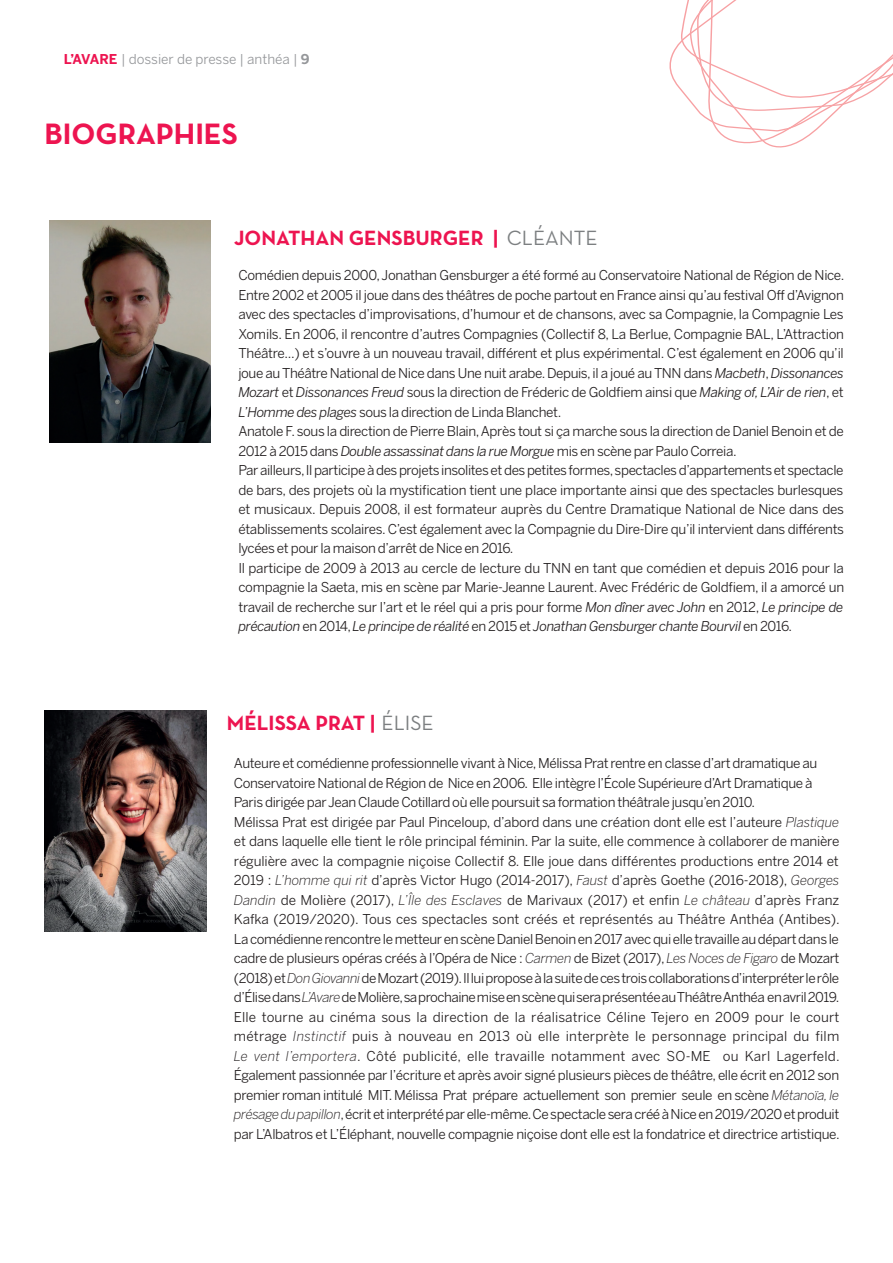
<style>
.page{position:relative;width:893px;height:1263px;background:#fff}
.page>*{position:absolute;margin:0;border:0;box-sizing:border-box;transform-origin:0 0}
.t1{font:700 30px "Neutra Text";color:#ed1450}
.t2{font:700 21px "Neutra Text";color:#ed1450}
.t3{font:13.5px/19.5px "Benton Sans";letter-spacing:-.025em;color:#231f20}
.t4{font:13.5px "Benton Sans";color:#95979a}
.s1{font-weight:700;color:#ed1450}
.s2{font-weight:700}
.s3{font-weight:400;color:#7c7f81}
.s4{font-style:italic}
.s5{font-weight:300;font-style:italic}
</style>
<div class="page">
<svg style="left:669px;top:0;width:224px;height:148px"></svg>
<img style="left:45px;top:711px;width:161px;height:221px">
<img style="left:49px;top:221px;width:162px;height:221px">
<p class="t4" style="left:64px;top:51px;width:247px"><span class="s1">L’AVARE</span> | dossier de presse | anthéa | <span class="s2">9</span></p>
<h1 class="t1" style="left:45px;top:116px;width:195px">BIOGRAPHIES</h1>
<h2 class="t2" style="left:234px;top:225px;width:365px">JONATHAN GENSBURGER | <span class="s3">CLÉANTE</span></h2>
<p class="t3" style="left:238px;top:266px;width:607px">Comédien depuis 2000, Jonathan Gensburger a été formé au Conservatoire National de Région de Nice.<br>Entre 2002 et 2005 il joue dans des théâtres de poche partout en France ainsi qu’au festival Off d’Avignon avec des spectacles d’improvisations, d’humour et de chansons, avec sa Compagnie, la Compagnie Les Xomils. En 2006, il rencontre d’autres Compagnies (Collectif 8, La Berlue, Compagnie BAL, L’Attraction Théâtre...) et s’ouvre à un nouveau travail, différent et plus expérimental. C’est également en 2006 qu’il joue au Théâtre National de Nice dans Une nuit arabe. Depuis, il a joué au TNN dans <span class="s4">Macbeth</span>, <span class="s4">Dissonances Mozart</span> et <span class="s4">Dissonances Freud</span> sous la direction de Fréderic de Goldfiem ainsi que <span class="s4">Making of, L’Air de rien</span>, et <span class="s4">L’Homme des plages</span> sous la direction de Linda Blanchet.<br>Anatole F. sous la direction de Pierre Blain, Après tout si ça marche sous la direction de Daniel Benoin et de 2012 à 2015 dans <span class="s4">Double assassinat dans la rue Morgue</span> mis en scène par Paulo Correia.<br>Par ailleurs, Il participe à des projets insolites et des petites formes, spectacles d’appartements et spectacle de bars, des projets où la mystification tient une place importante ainsi que des spectacles burlesques et musicaux. Depuis 2008, il est formateur auprès du Centre Dramatique National de Nice dans des établissements scolaires. C’est également avec la Compagnie du Dire-Dire qu’il intervient dans différents lycées et pour la maison d’arrêt de Nice en 2016.<br>Il participe de 2009 à 2013 au cercle de lecture du TNN en tant que comédien et depuis 2016 pour la compagnie la Saeta, mis en scène par Marie-Jeanne Laurent. Avec Frédéric de Goldfiem, il a amorcé un travail de recherche sur l’art et le réel qui a pris pour forme <span class="s4">Mon dîner avec John</span> en 2012, <span class="s4">Le principe de précaution</span> en 2014, <span class="s4">Le principe de réalité</span> en 2015 et <span class="s4">Jonathan Gensburger chante Bourvil</span> en 2016.</p>
<h2 class="t2" style="left:227px;top:709px;width:208px">MÉLISSA PRAT | <span class="s3">ÉLISE</span></h2>
<p class="t3" style="left:234px;top:753px;width:607px">Auteure et comédienne professionnelle vivant à Nice, Mélissa Prat rentre en classe d’art dramatique au Conservatoire National de Région de Nice en 2006. Elle intègre l’École Supérieure d’Art Dramatique à Paris dirigée par Jean Claude Cotillard où elle poursuit sa formation théâtrale jusqu’en 2010.<br>Mélissa Prat est dirigée par Paul Pinceloup, d’abord dans une création dont elle est l’auteure <span class="s5">Plastique </span>et dans laquelle elle tient le rôle principal féminin. Par la suite, elle commence à collaborer de manière régulière avec la compagnie niçoise Collectif 8. Elle joue dans différentes productions entre 2014 et 2019 : <span class="s5">L’homme qui rit</span> d’après Victor Hugo (2014-2017), <span class="s5">Faust</span> d’après Goethe (2016-2018), <span class="s5">Georges Dandin</span> de Molière (2017), <span class="s5">L’Île des Esclaves</span> de Marivaux (2017) et enfin <span class="s5">Le château</span> d’après Franz Kafka (2019/2020). Tous ces spectacles sont créés et représentés au Théâtre Anthéa (Antibes).<br>La comédienne rencontre le metteur en scène Daniel Benoin en 2017 avec qui elle travaille au départ dans le cadre de plusieurs opéras créés à l’Opéra de Nice : <span class="s5">Carmen</span> de Bizet (2017), <span class="s5">Les Noces de Figaro</span> de Mozart (2018) et <span class="s5">Don Giovanni</span> de Mozart (2019). Il lui propose à la suite de ces trois collaborations d’interpréter le rôle d’Élise dans <span class="s5">L’Avare</span> de Molière, sa prochaine mise en scène qui sera présentée au Théâtre Anthéa en avril 2019.<br>Elle tourne au cinéma sous la direction de la réalisatrice Céline Tejero en 2009 pour le court métrage <span class="s5">Instinctif</span> puis à nouveau en 2013 où elle interprète le personnage principal du film <span class="s5">Le vent l’emportera</span>. Côté publicité, elle travaille notamment avec SO-ME ou Karl Lagerfeld.<br>Également passionnée par l’écriture et après avoir signé plusieurs pièces de théâtre, elle écrit en 2012 son premier roman intitulé MIT. Mélissa Prat prépare actuellement son premier seule en scène <span class="s5">Métanoïa, le présage du papillon</span>, écrit et interprété par elle-même. Ce spectacle sera créé à Nice en 2019/2020 et produit par L’Albatros et L’Éléphant, nouvelle compagnie niçoise dont elle est la fondatrice et directrice artistique.</p>
</div>
